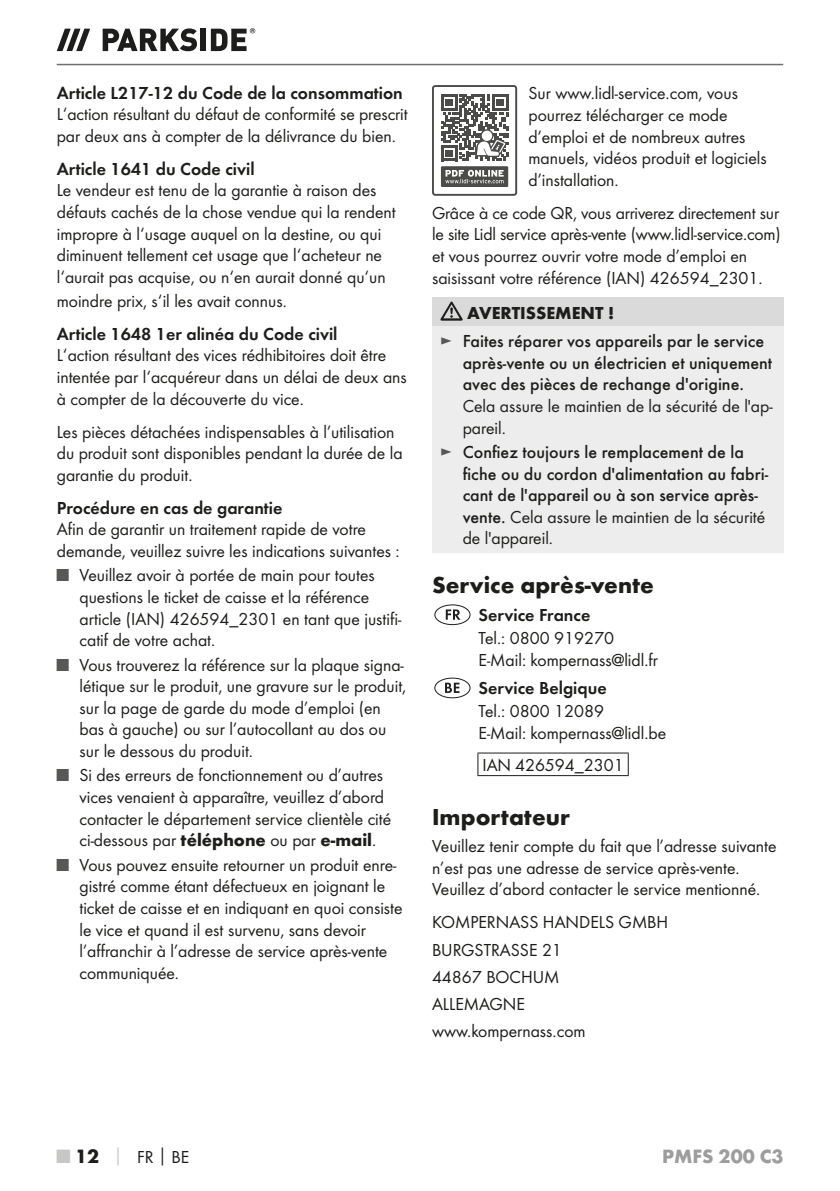
<style>
.page{position:relative;width:840px;height:1191px;background:#fff}
.page>*{position:absolute;margin:0;border:0;box-sizing:border-box;transform-origin:0 0}
.t1{font:700 24px "Futura";color:#1d1d1b}
.t2{font:700 20px "Futura";color:#9d9d9d}
.t3{font:18px/21.6px "Futura Boo";color:#1d1d1b}
.t4{font:500 18px/21.6px "Futura";color:#1d1d1b}
.t5{font:18px "Futura Dem";color:#1d1d1b}
.s1{color:#575756}
.s2{font-family:"Futura";font-weight:700}
.s3{font-weight:700}
.s4{font-family:"Futura Boo";font-weight:400;color:#575756}
.s5{font-family:"Futura";font-weight:500}
.s6{font-family:"Futura";font-weight:700;font-size:20px;color:#c7c7c6}
.s7{font-family:"Futura";font-weight:700;font-size:20px}
.s8{font-family:"Futura";font-weight:700;color:#c7c7c6}
</style>
<div class="page">
<hr style="left:57px;top:64px;width:725px;height:1px;background:#70706f">
<svg style="left:57px;top:29px;width:33px;height:22px"></svg>
<svg style="left:103px;top:28px;width:94px;height:23px"></svg>
<div style="left:200px;top:29px;width:6px;height:22px;background:#1d1d1b"></div>
<svg style="left:211px;top:28px;width:44px;height:23px"></svg>
<div style="left:432px;top:85px;width:85px;height:111px;border:2px solid #4b4b4a;border-radius:2px"></div>
<div style="left:440px;top:166px;width:68px;height:21px;background:#4b4b4a"></div>
<svg style="left:445px;top:170px;width:58px;height:13px"></svg>
<svg style="left:441px;top:94px;width:67px;height:67px"></svg>
<div style="left:432px;top:297px;width:350px;height:29px;background:#dadada"></div>
<div style="left:432px;top:326px;width:350px;height:226px;background:#ededed"></div>
<svg style="left:440px;top:301px;width:22px;height:20px"></svg>
<div style="left:434px;top:604px;width:36px;height:21px;border:1px solid #1d1d1b;border-radius:50%"></div>
<svg style="left:445px;top:609px;width:15px;height:11px"></svg>
<div style="left:434px;top:677px;width:36px;height:21px;border:1px solid #1d1d1b;border-radius:50%"></div>
<svg style="left:445px;top:682px;width:14px;height:11px"></svg>
<hr style="left:477px;top:752px;width:151px;height:1px;background:#1d1d1b">
<svg style="left:477px;top:753px;width:1px;height:22px"></svg>
<svg style="left:627px;top:753px;width:1px;height:22px"></svg>
<hr style="left:477px;top:775px;width:151px;height:1px;background:#1d1d1b">
<p class="t5" style="left:57px;top:84px;width:347px">Article L217-12 du Code de la consommation</p>
<p class="t3" style="left:57px;top:104px;width:352px">L‘action résultant du défaut de conformité se prescrit par deux ans à compter de la délivrance du bien.</p>
<p class="t5" style="left:57px;top:160px;width:199px">Article 1641 du Code civil</p>
<p class="t3" style="left:57px;top:180px;width:340px">Le vendeur est tenu de la garantie à raison des défauts cachés de la chose vendue qui la rendent impropre à l‘usage auquel on la destine, ou qui diminuent tellement cet usage que l‘acheteur ne l‘aurait pas acquise, ou n‘en aurait donné qu‘un</p>
<p class="t3" style="left:57px;top:291px;width:231px">moindre prix, s‘il les avait connus.</p>
<p class="t5" style="left:57px;top:325px;width:282px">Article 1648 1er alinéa du Code civil</p>
<p class="t3" style="left:57px;top:345px;width:351px">L‘action résultant des vices rédhibitoires doit être intentée par l‘acquéreur dans un délai de deux ans à compter de la découverte du vice.</p>
<p class="t3" style="left:57px;top:421px;width:347px">Les pièces détachées indispensables à l’utilisation du produit sont disponibles pendant la durée de la garantie du produit.</p>
<p class="t5" style="left:57px;top:499px;width:227px">Procédure en cas de garantie</p>
<p class="t3" style="left:57px;top:519px;width:344px">Afin de garantir un traitement rapide de votre demande, veuillez suivre les indications suivantes :</p>
<p class="t3" style="left:79px;top:565px;width:323px;text-indent:-23px"><span class="s1">■</span> Veuillez avoir à portée de main pour toutes questions le ticket de caisse et la référence article (IAN) 426594_2301 en tant que justifi&shy;catif de votre achat.</p>
<p class="t3" style="left:79px;top:654px;width:328px;text-indent:-23px"><span class="s1">■</span> Vous trouverez la référence sur la plaque signa&shy;létique sur le produit, une gravure sur le produit, sur la page de garde du mode d’emploi (en bas à gauche) ou sur l’autocollant au dos ou sur le dessous du produit.</p>
<p class="t3" style="left:79px;top:765px;width:313px;text-indent:-23px"><span class="s1">■</span> Si des erreurs de fonctionnement ou d’autres vices venaient à apparaître, veuillez d’abord contacter le département service clientèle cité ci-dessous par <span class="s2">téléphone</span> ou par <span class="s2">e-mail</span>.</p>
<p class="t3" style="left:79px;top:854px;width:324px;text-indent:-23px"><span class="s1">■</span> Vous pouvez ensuite retourner un produit enre&shy;gistré comme étant défectueux en joignant le ticket de caisse et en indiquant en quoi consiste le vice et quand il est survenu, sans devoir l’affranchir à l’adresse de service après-vente communiquée.</p>
<p class="t3" style="left:528px;top:83px;width:240px">Sur www.lidl-service.com, vous pourrez télécharger ce mode d’emploi et de nombreux autres manuels, vidéos produit et logiciels d’installation.</p>
<p class="t3" style="left:432px;top:203px;width:350px">Grâce à ce code QR, vous arriverez directement sur le site Lidl service après-vente (www.lidl-service.com) et vous pourrez ouvrir votre mode d’emploi en saisissant votre référence (IAN) 426594_2301.</p>
<p class="t4" style="left:440px;top:300px;width:325px;line-height:27.8px;text-indent:27px"><span class="s3">AVERTISSEMENT !<br></span><span class="s4">►</span> Faites réparer vos appareils par le service</p>
<p class="t4" style="left:462px;top:353px;width:311px">après-vente ou un électricien et uniquement avec des pièces de rechange d'origine.</p>
<p class="t3" style="left:462px;top:396px;width:311px">Cela assure le maintien de la sécurité de l'ap&shy;pareil.</p>
<p class="t4" style="left:462px;top:442px;width:307px;text-indent:-23px"><span class="s4">►</span> Confiez toujours le remplacement de la fiche ou du cordon d'alimentation au fabri&shy;cant de l'appareil ou à son service après-</p>
<p class="t3" style="left:462px;top:507px;width:304px"><span class="s5">vente.</span> Cela assure le maintien de la sécurité de l'appareil.</p>
<h1 class="t1" style="left:432px;top:575px;width:223px">Service après-vente</h1>
<p class="t5" style="left:478px;top:607px;width:113px">Service France</p>
<p class="t3" style="left:478px;top:627px;width:181px;line-height:22.4px">Tel.: 0800 919270<br>E-Mail: kompernass@lidl.fr</p>
<p class="t5" style="left:478px;top:680px;width:129px">Service Belgique</p>
<p class="t3" style="left:478px;top:700px;width:189px;line-height:22.4px">Tel.: 0800 12089<br>E-Mail: kompernass@lidl.be</p>
<p class="t3" style="left:482px;top:755px;width:143px">IAN 426594_2301</p>
<h1 class="t1" style="left:432px;top:806px;width:139px">Importateur</h1>
<p class="t3" style="left:432px;top:836px;width:346px">Veuillez tenir compte du fait que l’adresse suivante n’est pas une adresse de service après-vente.<br>Veuillez d’abord contacter le service mentionné.</p>
<p class="t3" style="left:432px;top:909px;width:238px;line-height:27.2px">KOMPERNASS HANDELS GMBH<br>BURGSTRASSE 21<br>44867 BOCHUM<br>ALLEMAGNE www.kompernass.com</p>
<p class="t3" style="left:57px;top:1146px;width:134px"><span class="s6">■</span> <span class="s7">12</span> <span class="s8">│</span> FR<span class="s2">│</span>BE</p>
<p class="t2" style="left:661px;top:1147px;width:123px">PMFS 200 C3</p>
</div>
